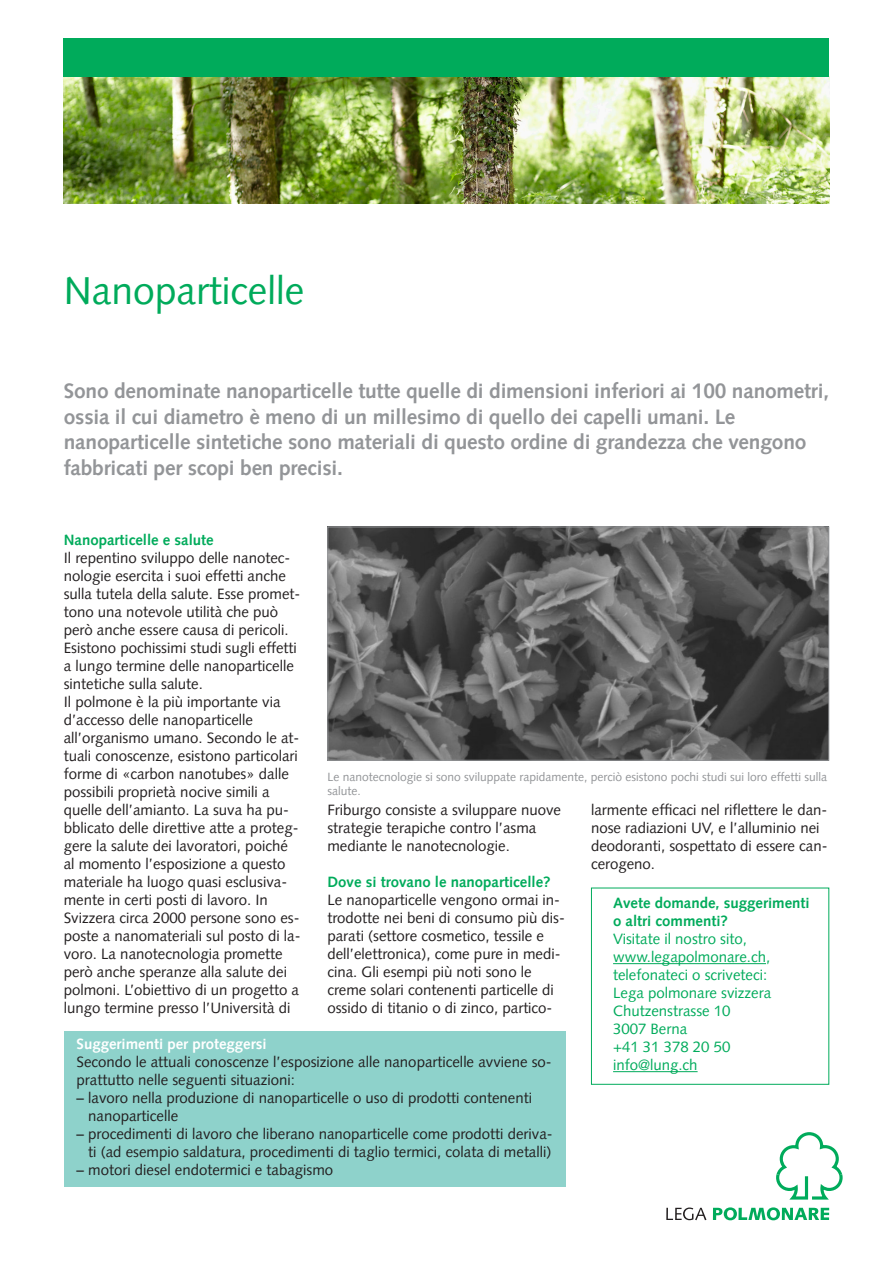
<style>
.page{position:relative;width:893px;height:1263px;background:#fff}
.page>*{position:absolute;margin:0;border:0;box-sizing:border-box;transform-origin:0 0}
._2_head_26pt_roman{font:39px "Syntax LT Pro";color:#00ab5b}
._3_lead_14pt_bold{font:700 21px/25.5px "Syntax LT Pro";letter-spacing:-.01em;color:#939598}
._4_copy_mit_einzug_1{font:15px/18px "Syntax LT Pro";color:#231f20}
._6_link_10pt{font:15px/18px "Syntax LT Pro";color:#00ab5b}
._4_head_copy_10pt{font:700 15px "Syntax LT Pro";color:#00ab5b}
._6_link_10pt-2{font:700 15px/18px "Syntax LT Pro";color:#00ab5b}
._4_head_copy_10pt-2{font:700 15px "Syntax LT Pro";color:#fff}
._7_quellentext__bild{font:12px/14.2px "Syntax LT Pro";color:#939598}
</style>
<div class="page">
<img style="left:64px;top:77px;width:765px;height:126px">
<div style="left:64px;top:38px;width:765px;height:39px;background:#00ab5b"></div>
<svg style="left:776px;top:1132px;width:67px;height:67px"></svg>
<svg style="left:666px;top:1207px;width:40px;height:13px"></svg>
<svg style="left:713px;top:1207px;width:116px;height:13px"></svg>
<img style="left:329px;top:529px;width:498px;height:230px">
<div style="left:327px;top:527px;width:502px;height:234px;border:1px solid #939598"></div>
<div style="left:64px;top:1030px;width:502px;height:156px;background:#8ed2cb"></div>
<hr style="left:613px;top:963px;width:153px;height:1px;background:#00ab5b">
<hr style="left:613px;top:1071px;width:85px;height:1px;background:#00ab5b">
<div style="left:591px;top:888px;width:238px;height:197px;border:1px solid #00ab5b"></div>
<p class="_2_head_26pt_roman" style="left:64px;top:267px;width:242px">Nanoparticelle</p>
<p class="_3_lead_14pt_bold" style="left:64px;top:378px;width:767px">Sono denominate nanoparticelle tutte quelle di dimensioni inferiori ai 100 nanometri, ossia il cui diametro è meno di un millesimo di quello dei capelli umani. Le nanoparticelle sintetiche sono materiali di questo ordine di grandezza che vengono fabbricati per scopi ben precisi.</p>
<p class="_4_head_copy_10pt" style="left:64px;top:531px;width:152px">Nanoparticelle e salute</p>
<p class="_4_copy_mit_einzug_1" style="left:64px;top:548px;width:238px">Il repentino sviluppo delle nanotec&shy;nologie esercita i suoi effetti anche sulla tutela della salute. Esse promet&shy;tono una notevole utilità che può però anche essere causa di pericoli.</p>
<p class="_4_copy_mit_einzug_1" style="left:64px;top:638px;width:235px">Esistono pochissimi studi sugli effetti a lungo termine delle nanoparticelle sintetiche sulla salute.</p>
<p class="_4_copy_mit_einzug_1" style="left:64px;top:692px;width:238px">Il polmone è la più importante via d’accesso delle nanoparticelle all’organismo umano. Secondo le at&shy;tuali conoscenze, esistono particolari forme di «carbon nanotubes» dalle possibili proprietà nocive simili a quelle dell’amianto. La suva ha pu&shy;bblicato delle direttive atte a proteg&shy;gere la salute dei lavoratori, poiché al momento l’esposizione a questo materiale ha luogo quasi esclusiva&shy;mente in certi posti di lavoro. In Svizzera circa 2000 persone sono es&shy;poste a nanomateriali sul posto di la&shy;voro. La nanotecnologia promette però anche speranze alla salute dei polmoni. L’obiettivo di un progetto a lungo termine presso l’Università di</p>
<p class="_7_quellentext__bild" style="left:327px;top:770px;width:501px">Le nanotecnologie si sono sviluppate rapidamente, perciò esistono pochi studi sui loro effetti sulla salute.</p>
<p class="_4_copy_mit_einzug_1" style="left:591px;top:800px;width:238px">larmente efficaci nel riflettere le dan&shy;nose radiazioni UV, e l’alluminio nei deodoranti, sospettato di essere can&shy;cerogeno.</p>
<p class="_4_copy_mit_einzug_1" style="left:327px;top:800px;width:235px">Friburgo consiste a sviluppare nuove strategie terapiche contro l’asma mediante le nanotecnologie.</p>
<p class="_4_head_copy_10pt" style="left:327px;top:873px;width:225px">Dove si trovano le nanoparticelle?</p>
<p class="_4_copy_mit_einzug_1" style="left:327px;top:890px;width:239px">Le nanoparticelle vengono ormai in&shy;trodotte nei beni di consumo più dis&shy;parati (settore cosmetico, tessile e dell’elettronica), come pure in medi&shy;cina. Gli esempi più noti sono le creme solari contenenti particelle di ossido di titanio o di zinco, partico-</p>
<p class="_6_link_10pt-2" style="left:613px;top:894px;width:198px">Avete domande, suggerimenti o altri commenti?</p>
<p class="_6_link_10pt" style="left:613px;top:930px;width:159px">Visitate il nostro sito, www.legapolmonare.ch,</p>
<p class="_6_link_10pt" style="left:613px;top:966px;width:156px">telefonateci o scriveteci:</p>
<p class="_6_link_10pt" style="left:613px;top:984px;width:160px">Lega polmonare svizzera</p>
<p class="_6_link_10pt" style="left:613px;top:1002px;width:119px">Chutzenstrasse 10</p>
<p class="_6_link_10pt" style="left:613px;top:1020px;width:76px">3007 Berna</p>
<p class="_6_link_10pt" style="left:613px;top:1038px;width:119px">+41 31 378 20 50</p>
<p class="_6_link_10pt" style="left:613px;top:1056px;width:86px">info@lung.ch</p>
<p class="_4_head_copy_10pt-2" style="left:77px;top:1035px;width:192px">Suggerimenti per proteggersi</p>
<p class="_4_copy_mit_einzug_1" style="left:77px;top:1052px;width:477px">Secondo le attuali conoscenze l’esposizione alle nanoparticelle avviene so&shy;prattutto nelle seguenti situazioni:</p>
<p class="_4_copy_mit_einzug_1" style="left:88px;top:1088px;width:445px;text-indent:-12px">– lavoro nella produzione di nanoparticelle o uso di prodotti contenenti nanoparticelle</p>
<p class="_4_copy_mit_einzug_1" style="left:77px;top:1124px;width:478px;text-align:right">– procedimenti di lavoro che liberano nanoparticelle come prodotti deriva&shy;ti (ad esempio saldatura, procedimenti di taglio termici, colata di metalli)</p>
<p class="_4_copy_mit_einzug_1" style="left:77px;top:1160px;width:258px">– motori diesel endotermici e tabagismo</p>
</div>
